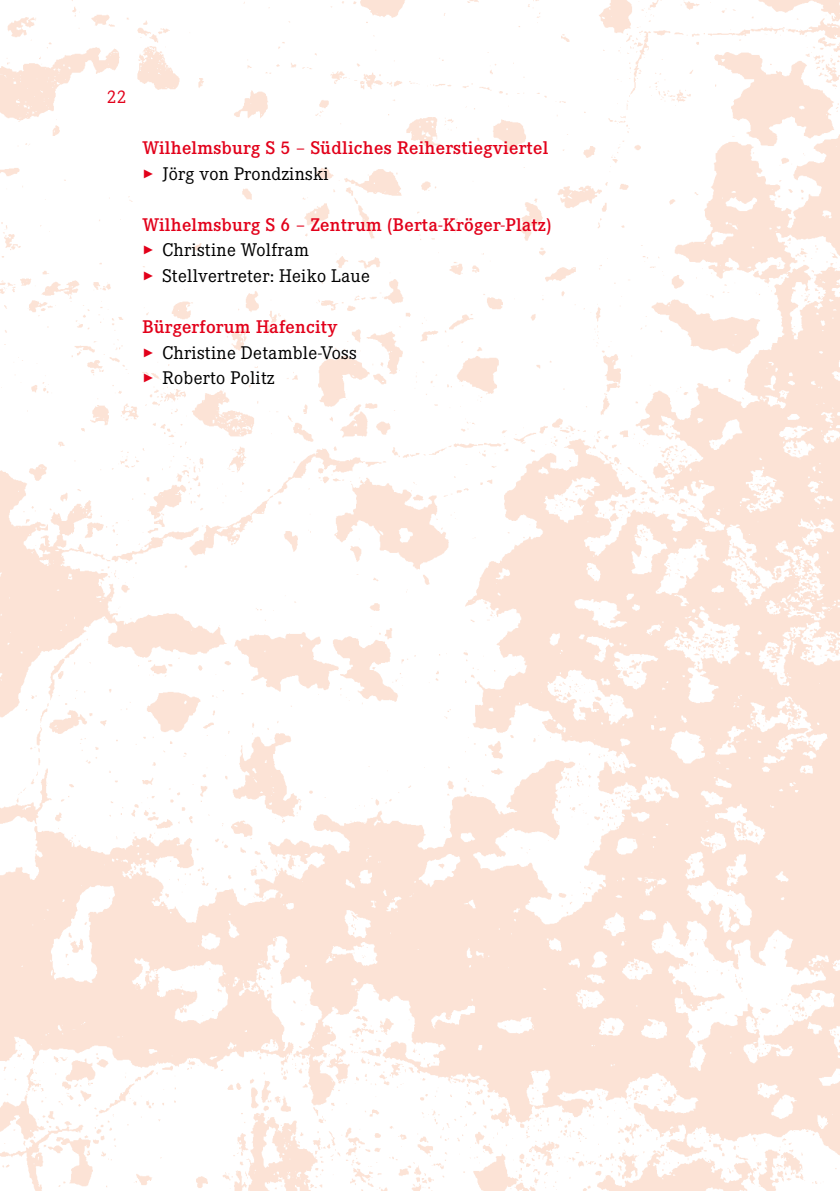
<style>
.page{position:relative;width:840px;height:1191px;background:#fff}
.page>*{position:absolute;margin:0;border:0;box-sizing:border-box;transform-origin:0 0}
.t1{font:500 18px "Corporate EBQ";letter-spacing:.015em;color:#e2001a}
.t2{font:18px "Corporate EBQ";letter-spacing:.015em;color:#000}
.t3{font:18px "Corporate EBQ";color:#e2001a}
.s1{color:#e2001a}
</style>
<div class="page">
<img style="left:0;top:0;width:839px;height:1191px">
<svg style="left:155px;top:179px;width:20px;height:1px"></svg>
<svg style="left:155px;top:256px;width:20px;height:1px"></svg>
<svg style="left:155px;top:282px;width:20px;height:1px"></svg>
<svg style="left:155px;top:359px;width:20px;height:1px"></svg>
<svg style="left:155px;top:384px;width:20px;height:1px"></svg>
<p class="t3" style="left:107px;top:86px;width:21px">22</p>
<p class="t1" style="left:142px;top:137px;width:407px">Wilhelmsburg S 5 – Südliches Reiherstiegviertel</p>
<p class="t2" style="left:142px;top:163px;width:188px"><span class="s1">✓</span> Jörg von Prondzinski</p>
<p class="t1" style="left:142px;top:214px;width:410px">Wilhelmsburg S 6 – Zentrum (Berta-Kröger-Platz)</p>
<p class="t2" style="left:142px;top:240px;width:168px"><span class="s1">✓</span> Christine Wolfram</p>
<p class="t2" style="left:142px;top:265px;width:229px"><span class="s1">✓</span> Stellvertreter: Heiko Laue</p>
<p class="t1" style="left:142px;top:316px;width:196px">Bürgerforum Hafencity</p>
<p class="t2" style="left:142px;top:342px;width:216px"><span class="s1">✓</span> Christine Detamble-Voss</p>
<p class="t2" style="left:142px;top:368px;width:134px"><span class="s1">✓</span> Roberto Politz</p>
</div>
